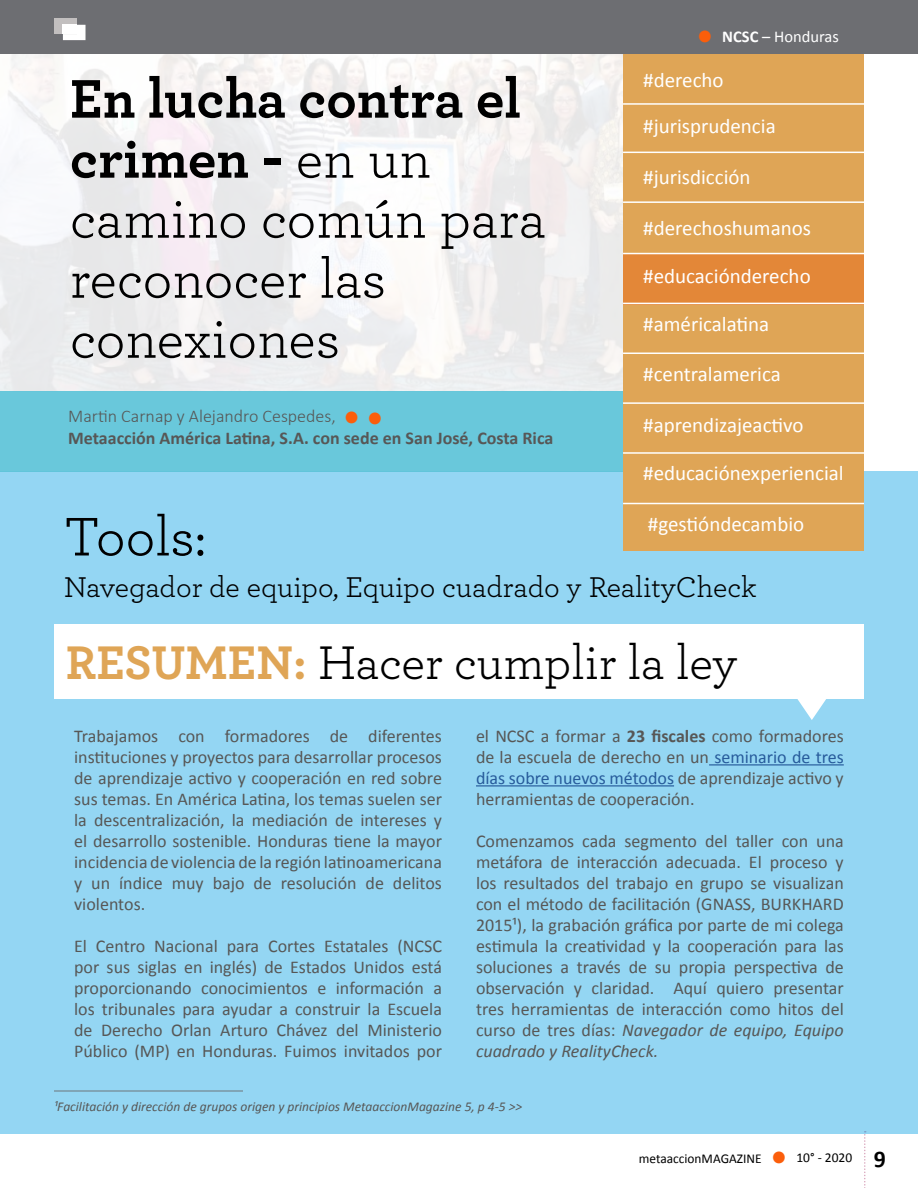
<style>
.page{position:relative;width:918px;height:1188px;background:#fff}
.page>*{position:absolute;margin:0;border:0;box-sizing:border-box;transform-origin:0 0}
.t1{font:57px/60px "Archer";color:#000}
.t2{font:49.5px "Archer";letter-spacing:-.01em;color:#000}
.t3{font:700 33px "Calibri";color:#fb5e0b}
.t4{font:30px "Archer";color:#000}
.t5{font:700 24px "Calibri";color:#000}
.t6{font:21px "Calibri";color:#fff}
.t7{font:18px/21px "Calibri";color:#575756;text-align:justify}
.t8{font:700 18px "Calibri";color:#575756}
.t9{font:300 18px "Calibri";color:#575756}
.t10{font:16.5px "Calibri";color:#fff}
.t11{font:italic 13.5px "Calibri";color:#575756}
.t12{font:13.5px "Calibri";color:#000}
.s1{font-weight:700;font-size:33px;color:#fb5e0b}
.s2{font-weight:700}
.s3{font-weight:700;color:#dfa556}
.s4{color:#275b9b}
.s5{font-style:italic}
</style>
<div class="page">
<svg style="left:864px;top:1134px;width:2px;height:54px"></svg>
<div style="left:0;top:472px;width:918px;height:662px;background:#94d6f3"></div>
<div style="left:0;top:391px;width:623px;height:81px;background:#69c8db"></div>
<hr style="left:709px;top:764px;width:135px;height:1px;background:#275b9b">
<hr style="left:476px;top:785px;width:198px;height:1px;background:#275b9b">
<div style="left:623px;top:54px;width:241px;height:496px;background:#dfa556"></div>
<hr style="left:623px;top:103px;width:241px;height:2px;background:#fff">
<hr style="left:623px;top:152px;width:241px;height:1px;background:#fff">
<hr style="left:623px;top:201px;width:241px;height:2px;background:#fff">
<hr style="left:623px;top:353px;width:241px;height:1px;background:#fff">
<hr style="left:623px;top:402px;width:241px;height:2px;background:#fff">
<hr style="left:623px;top:452px;width:241px;height:2px;background:#fff">
<hr style="left:623px;top:503px;width:241px;height:1px;background:#fff">
<div style="left:623px;top:254px;width:241px;height:51px;background:#e38738"></div>
<hr style="left:623px;top:253px;width:241px;height:1px;background:#fff">
<hr style="left:623px;top:303px;width:241px;height:1px;background:#fff">
<div style="left:0;top:0;width:918px;height:54px;background:#6d6e72"></div>
<div style="left:54px;top:19px;width:23px;height:15px;background:#c2bfbf"></div>
<svg style="left:63px;top:25px;width:23px;height:15px"></svg>
<div style="left:63px;top:25px;width:14px;height:9px;background:#fff"></div>
<div style="left:54px;top:624px;width:810px;height:75px;background:#fff"></div>
<svg style="left:797px;top:699px;width:29px;height:21px"></svg>
<hr style="left:54px;top:1091px;width:188px;height:1px;background:#666262">
<p class="t10" style="left:697px;top:26px;width:144px"><span class="s1">•</span> <span class="s2">NCSC</span> – Honduras</p>
<p class="t6" style="left:643px;top:67px;width:82px">#derecho</p>
<p class="t6" style="left:643px;top:113px;width:134px">#jurisprudencia</p>
<p class="t6" style="left:643px;top:164px;width:109px">#jurisdicción</p>
<p class="t6" style="left:643px;top:215px;width:169px">#derechoshumanos</p>
<p class="t6" style="left:643px;top:263px;width:169px">#educaciónderecho</p>
<p class="t6" style="left:643px;top:311px;width:128px">#américalatina</p>
<p class="t6" style="left:643px;top:361px;width:139px">#centralamerica</p>
<p class="t6" style="left:643px;top:412px;width:162px">#aprendizajeactivo</p>
<p class="t6" style="left:643px;top:460px;width:202px">#educaciónexperiencial</p>
<p class="t6" style="left:648px;top:511px;width:158px">#gestióndecambio</p>
<h1 class="t1" style="left:70px;top:66px;width:478px"><span class="s2">En lucha contra el crimen -</span> en un camino común para reconocer las conexiones</h1>
<p class="t9" style="left:68px;top:405px;width:269px">Martin Carnap y Alejandro Cespedes,</p>
<p class="t8" style="left:68px;top:427px;width:487px">Metaacción América Latina, S.A. con sede en San José, Costa Rica</p>
<h3 class="t3" style="left:343px;top:397px;width:42px">••</h3>
<h1 class="t1" style="left:64px;top:504px;width:144px">Tools:</h1>
<h3 class="t4" style="left:64px;top:567px;width:694px">Navegador de equipo, Equipo cuadrado y RealityCheck</h3>
<h2 class="t2" style="left:66px;top:628px;width:673px"><span class="s3">RESUMEN:</span> Hacer cumplir la ley</h2>
<p class="t7" style="left:74px;top:725px;width:369px">Trabajamos con formadores de diferentes instituciones y proyectos para desarrollar procesos de aprendizaje activo y cooperación en red sobre sus temas. En América Latina, los temas suelen ser la descentralización, la mediación de intereses y el desarrollo sostenible. Honduras tiene la mayor incidencia de violencia de la región latinoamericana y un índice muy bajo de resolución de delitos violentos.</p>
<p class="t7" style="left:74px;top:935px;width:369px">El Centro Nacional para Cortes Estatales (NCSC por sus siglas en inglés) de Estados Unidos está proporcionando conocimientos e información a los tribunales para ayudar a construir la Escuela de Derecho Orlan Arturo Chávez del Ministerio Público (MP) en Honduras. Fuimos invitados por</p>
<p class="t7" style="left:476px;top:725px;width:369px">el NCSC a formar a <span class="s2">23 fiscales</span> como formadores de la escuela de derecho en un <span class="s4">seminario de tres días sobre nuevos métodos</span> de aprendizaje activo y herramientas de cooperación.</p>
<p class="t7" style="left:476px;top:830px;width:369px">Comenzamos cada segmento del taller con una metáfora de interacción adecuada. El proceso y los resultados del trabajo en grupo se visualizan con el método de facilitación (GNASS, BURKHARD 2015¹), la grabación gráfica por parte de mi colega estimula la creatividad y la cooperación para las soluciones a través de su propia perspectiva de observación y claridad. Aquí quiero presentar tres herramientas de interacción como hitos del curso de tres días: <span class="s5">Navegador de equipo, Equipo cuadrado y RealityCheck.</span></p>
<p class="t11" style="left:54px;top:1098px;width:470px">¹Facilitación y dirección de grupos origen y principios MetaaccionMagazine 5, p 4-5 &gt;&gt;</p>
<p class="t12" style="left:639px;top:1150px;width:124px">metaaccionMAGAZINE</p>
<p class="t12" style="left:771px;top:1150px;width:83px"><span class="s1">•</span> 10° - 2020</p>
<h3 class="t5" style="left:874px;top:1144px;width:14px">9</h3>
</div>
